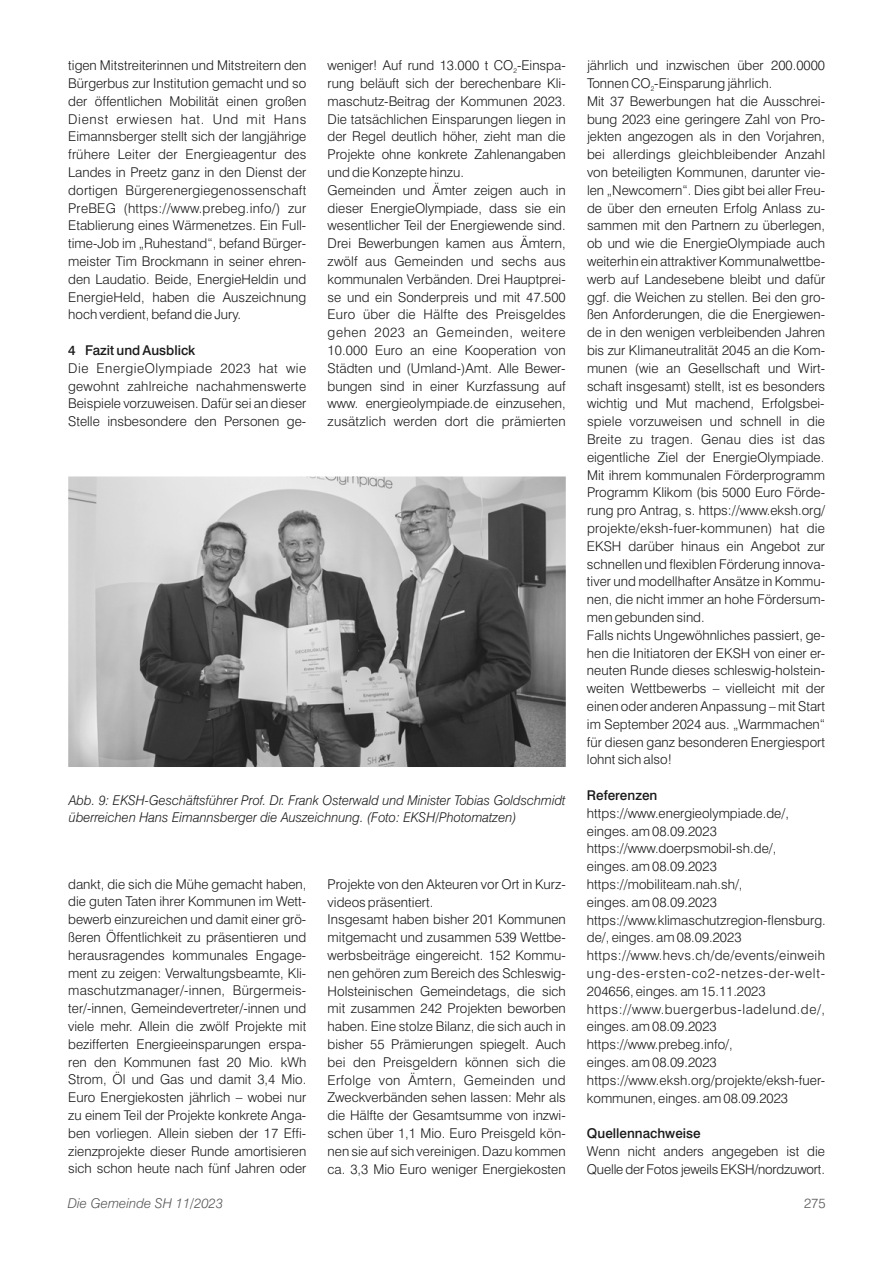
<style>
.page{position:relative;width:893px;height:1263px;background:#fff}
.page>*{position:absolute;margin:0;border:0;box-sizing:border-box;transform-origin:0 0}
.t1{font:300 13.5px/17.9px "Swiss 721 BT";color:#1a1a1a}
.t2{font:italic 300 13.5px/17.9px "Swiss 721 BT";color:#1a1a1a}
.t3{font:500 13.5px "Swiss 721 BT";color:#1a1a1a}
.t4{font:italic 300 13.5px "Swiss 721 BT";color:#565656}
.t5{font:300 13.5px "Swiss 721 BT";color:#565656}
.t6{font:300 6.75px "Swiss 721 BT";color:#1a1a1a}
</style>
<div class="page">
<img style="left:68px;top:476px;width:498px;height:291px">
<p class="t1" style="left:68px;top:58px;width:240px;text-align:justify">tigen Mitstreiterinnen und Mitstreitern den Bürgerbus zur Institution gemacht und so der öffentlichen Mobilität einen großen Dienst erwiesen hat. Und mit Hans Eimannsberger stellt sich der langjährige frühere Leiter der Energieagentur des Landes in Preetz ganz in den Dienst der dortigen Bürgerenergiegenossenschaft PreBEG (https://www.prebeg.info/) zur Etablierung eines Wärmenetzes. Ein Full&shy;time-Job im „Ruhestand“, befand Bürger&shy;meister Tim Brockmann in seiner ehren&shy;den Laudatio. Beide, EnergieHeldin und EnergieHeld, haben die Auszeichnung hoch verdient, befand die Jury.</p>
<p class="t3" style="left:68px;top:345px;width:129px">4 Fazit und Ausblick</p>
<p class="t1" style="left:68px;top:360px;width:240px;text-align:justify">Die EnergieOlympiade 2023 hat wie gewohnt zahlreiche nachahmenswerte Beispiele vorzuweisen. Dafür sei an dieser Stelle insbesondere den Personen ge-</p>
<p class="t1" style="left:328px;top:58px;width:240px">weniger! Auf rund 13.000 t CO -Einspa-</p>
<p class="t6" style="left:513px;top:68px;width:5px">2</p>
<p class="t1" style="left:328px;top:75px;width:240px">rung beläuft sich der berechenbare Kli&shy;maschutz-Beitrag der Kommunen 2023.<br>Die tatsächlichen Einsparungen liegen in der Regel deutlich höher, zieht man die Projekte ohne konkrete Zahlenangaben und die Konzepte hinzu.<br>Gemeinden und Ämter zeigen auch in dieser EnergieOlympiade, dass sie ein wesentlicher Teil der Energiewende sind.<br>Drei Bewerbungen kamen aus Ämtern, zwölf aus Gemeinden und sechs aus kommunalen Verbänden. Drei Hauptprei&shy;se und ein Sonderpreis und mit 47.500<br>Euro über die Hälfte des Preisgeldes gehen 2023 an Gemeinden, weitere 10.000 Euro an eine Kooperation von Städten und (Umland-)Amt. Alle Bewer&shy;bungen sind in einer Kurzfassung auf www. energieolympiade.de einzusehen, zusätzlich werden dort die prämierten</p>
<p class="t2" style="left:69px;top:792px;width:498px">Abb. 9: EKSH-Geschäftsführer Prof. Dr. Frank Osterwald und Minister Tobias Goldschmidt überreichen Hans Eimannsberger die Auszeichnung. (Foto: EKSH/Photomatzen)</p>
<p class="t1" style="left:68px;top:876px;width:240px;text-align:justify">dankt, die sich die Mühe gemacht haben, die guten Taten ihrer Kommunen im Wett&shy;bewerb einzureichen und damit einer grö&shy;ßeren Öffentlichkeit zu präsentieren und herausragendes kommunales Engage&shy;ment zu zeigen: Verwaltungsbeamte, Kli&shy;maschutzmanager/-innen, Bürgermeis&shy;ter/-innen, Gemeindevertreter/-innen und viele mehr. Allein die zwölf Projekte mit bezifferten Energieeinsparungen erspa&shy;ren den Kommunen fast 20 Mio. kWh Strom, Öl und Gas und damit 3,4 Mio.<br>Euro Energiekosten jährlich – wobei nur zu einem Teil der Projekte konkrete Anga&shy;ben vorliegen. Allein sieben der 17 Effi&shy;zienzprojekte dieser Runde amortisieren sich schon heute nach fünf Jahren oder</p>
<p class="t1" style="left:328px;top:876px;width:240px">Projekte von den Akteuren vor Ort in Kurz&shy;videos präsentiert.<br>Insgesamt haben bisher 201 Kommunen mitgemacht und zusammen 539 Wettbe&shy;werbsbeiträge eingereicht. 152 Kommu&shy;nen gehören zum Bereich des Schleswig-Holsteinischen Gemeindetags, die sich mit zusammen 242 Projekten beworben haben. Eine stolze Bilanz, die sich auch in bisher 55 Prämierungen spiegelt. Auch bei den Preisgeldern können sich die Erfolge von Ämtern, Gemeinden und Zweckverbänden sehen lassen: Mehr als die Hälfte der Gesamtsumme von inzwi&shy;schen über 1,1 Mio. Euro Preisgeld kön&shy;nen sie auf sich vereinigen. Dazu kommen ca. 3,3 Mio Euro weniger Energiekosten</p>
<p class="t1" style="left:587px;top:58px;width:240px">jährlich und inzwischen über 200.0000<br>Tonnen CO -Einsparung jährlich.</p>
<p class="t6" style="left:651px;top:85px;width:5px">2</p>
<p class="t1" style="left:587px;top:93px;width:240px">Mit 37 Bewerbungen hat die Ausschrei&shy;bung 2023 eine geringere Zahl von Pro&shy;jekten angezogen als in den Vorjahren, bei allerdings gleichbleibender Anzahl von beteiligten Kommunen, darunter vie&shy;len „Newcomern“. Dies gibt bei aller Freu&shy;de über den erneuten Erfolg Anlass zu&shy;sammen mit den Partnern zu überlegen, ob und wie die EnergieOlympiade auch weiterhin ein attraktiver Kommunalwettbe&shy;werb auf Landesebene bleibt und dafür ggf. die Weichen zu stellen. Bei den gro&shy;ßen Anforderungen, die die Energiewen&shy;de in den wenigen verbleibenden Jahren bis zur Klimaneutralität 2045 an die Kom&shy;munen (wie an Gesellschaft und Wirt&shy;schaft insgesamt) stellt, ist es besonders wichtig und Mut machend, Erfolgsbei&shy;spiele vorzuweisen und schnell in die Breite zu tragen. Genau dies ist das eigentliche Ziel der EnergieOlympiade.<br>Mit ihrem kommunalen Förderprogramm Programm Klikom (bis 5000 Euro Förde&shy;rung pro Antrag, s. https://www.eksh.org/ projekte/eksh-fuer-kommunen) hat die EKSH darüber hinaus ein Angebot zur schnellen und flexiblen Förderung innova&shy;tiver und modellhafter Ansätze in Kommu&shy;nen, die nicht immer an hohe Fördersum&shy;men gebunden sind.<br>Falls nichts Ungewöhnliches passiert, ge&shy;hen die Initiatoren der EKSH von einer er&shy;neuten Runde dieses schleswig-holstein&shy;weiten Wettbewerbs – vielleicht mit der einen oder anderen Anpassung – mit Start im September 2024 aus. „Warmmachen“ für diesen ganz besonderen Energiesport lohnt sich also!</p>
<p class="t3" style="left:587px;top:790px;width:72px">Referenzen</p>
<p class="t1" style="left:587px;top:805px;width:240px">https://www.energieolympiade.de/, einges. am 08.09.2023 https://www.doerpsmobil-sh.de/,<br>einges. am 08.09.2023 https://mobiliteam.nah.sh/,<br>einges. am 08.09.2023 https://www.klimaschutzregion-flensburg. de/, einges. am 08.09.2023 https://www.hevs.ch/de/events/einweih ung-des-ersten-co2-netzes-der-welt-204656, einges. am 15.11.2023 https://www.buergerbus-ladelund.de/, einges. am 08.09.2023 https://www.prebeg.info/,<br>einges. am 08.09.2023 https://www.eksh.org/projekte/eksh-fuer&shy;kommunen, einges. am 08.09.2023</p>
<p class="t3" style="left:587px;top:1128px;width:115px">Quellennachweise</p>
<p class="t1" style="left:587px;top:1143px;width:240px">Wenn nicht anders angegeben ist die<br>Quelle der Fotos jeweils EKSH/nordzuwort.</p>
<p class="t4" style="left:68px;top:1197px;width:157px">Die Gemeinde SH 11/2023</p>
<p class="t5" style="left:804px;top:1197px;width:23px">275</p>
</div>
